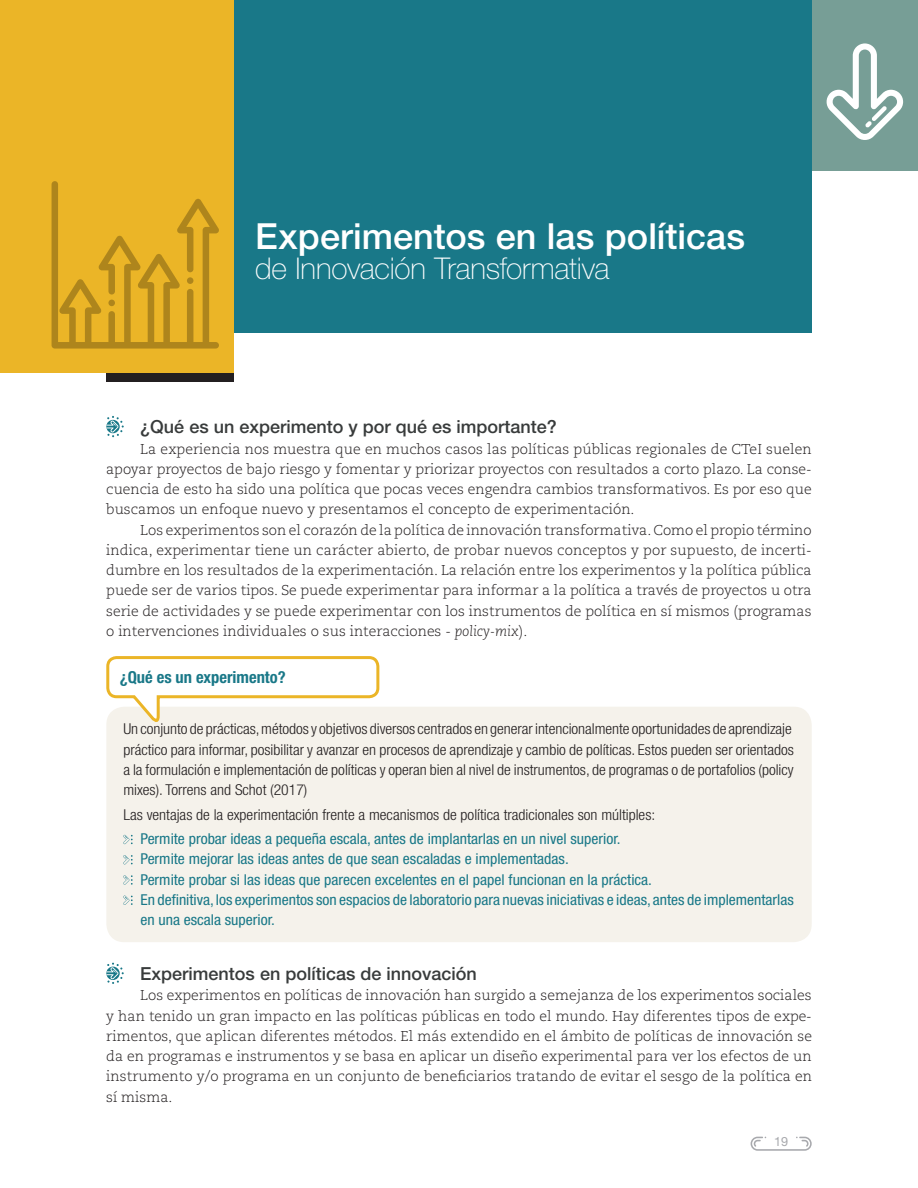
<style>
.page{position:relative;width:918px;height:1188px;background:#fff}
.page>*{position:absolute;margin:0;border:0;box-sizing:border-box;transform-origin:0 0}
.titu_2{font:500 36px "Helvetica Neue LT Std";color:#fff}
.titu_1{font:100 30px "Helvetica Neue LT Std";letter-spacing:-.01em;color:#fff}
.Sub_1{font:500 18px "Helvetica Neue LT Std";color:#383b3b}
.Rec_sub1{font:700 condensed 16.5px "Helvetica Neue LT Std";color:#197888}
.Rec_texto{font:300 condensed 15px/20.2px "Helvetica Neue LT Std";color:#231f20;scale:1.05 1}
.Rec_tex_bullet{font:condensed 15px/20.2px "Helvetica Neue LT Std";color:#197888;scale:1.05 1}
.texto{font:300 14.25px/20.2px "Caecilia LT Std";color:#231f20;text-align:justify}
.t1{font:12.75px "Helvetica Neue LT Std";color:#a8a9ad}
.s1{font-style:italic}
</style>
<div class="page">
<svg style="left:751px;top:1137px;width:61px;height:14px"></svg>
<svg style="left:106px;top:416px;width:18px;height:21px"></svg>
<div style="left:812px;top:0;width:106px;height:170px;background:#779e96"></div>
<div style="left:106px;top:0;width:706px;height:332px;background:#197888"></div>
<div style="left:0;top:0;width:234px;height:373px;background:#ebb527"></div>
<svg style="left:826px;top:43px;width:77px;height:97px"></svg>
<div style="left:106px;top:373px;width:128px;height:8px;background:#231f20"></div>
<svg style="left:52px;top:181px;width:167px;height:168px"></svg>
<div style="left:106px;top:707px;width:706px;height:235px;background:#f5f2eb;border-radius:18px"></div>
<svg style="left:123px;top:835px;width:10px;height:9px"></svg>
<svg style="left:123px;top:855px;width:10px;height:9px"></svg>
<svg style="left:123px;top:875px;width:10px;height:10px"></svg>
<svg style="left:123px;top:896px;width:10px;height:9px"></svg>
<svg style="left:106px;top:656px;width:274px;height:66px"></svg>
<svg style="left:106px;top:963px;width:18px;height:21px"></svg>
<p class="titu_2" style="left:255px;top:215px;width:492px">Experimentos en las políticas</p>
<p class="titu_1" style="left:255px;top:251px;width:356px">de Innovación Transformativa</p>
<p class="Sub_1" style="left:140px;top:416px;width:418px">¿Qué es un experimento y por qué es importante?</p>
<p class="texto" style="left:106px;top:439px;width:707px;text-indent:34px">La experiencia nos muestra que en muchos casos las políticas públicas regionales de CTeI suelen apoyar proyectos de bajo riesgo y fomentar y priorizar proyectos con resultados a corto plazo. La conse&shy;cuencia de esto ha sido una política que pocas veces engendra cambios transformativos. Es por eso que buscamos un enfoque nuevo y presentamos el concepto de experimentación.</p>
<p class="texto" style="left:106px;top:520px;width:707px;text-indent:34px">Los experimentos son el corazón de la política de innovación transformativa. Como el propio término indica, experimentar tiene un carácter abierto, de probar nuevos conceptos y por supuesto, de incerti&shy;dumbre en los resultados de la experimentación. La relación entre los experimentos y la política pública puede ser de varios tipos. Se puede experimentar para informar a la política a través de proyectos u otra serie de actividades y se puede experimentar con los instrumentos de política en sí mismos (programas o intervenciones individuales o sus interacciones - <span class="s1">policy-mix</span>).</p>
<p class="Rec_sub1" style="left:120px;top:667px;width:167px">¿Qué es un experimento?</p>
<p class="Rec_texto" style="left:123px;top:719px;width:640px">Un conjunto de prácticas, métodos y objetivos diversos centrados en generar intencionalmente oportunidades de aprendizaje práctico para informar, posibilitar y avanzar en procesos de aprendizaje y cambio de políticas. Estos pueden ser orientados a la formulación e implementación de políticas y operan bien al nivel de instrumentos, de programas o de portafolios (policy mixes). Torrens and Schot (2017)</p>
<p class="Rec_texto" style="left:123px;top:804px;width:508px">Las ventajas de la experimentación frente a mecanismos de política tradicionales son múltiples:</p>
<p class="Rec_tex_bullet" style="left:140px;top:829px;width:459px">Permite probar ideas a pequeña escala, antes de implantarlas en un nivel superior.</p>
<p class="Rec_tex_bullet" style="left:140px;top:849px;width:410px">Permite mejorar las ideas antes de que sean escaladas e implementadas.</p>
<p class="Rec_tex_bullet" style="left:140px;top:869px;width:489px">Permite probar si las ideas que parecen excelentes en el papel funcionan en la práctica.</p>
<p class="Rec_tex_bullet" style="left:140px;top:889px;width:624px">En definitiva, los experimentos son espacios de laboratorio para nuevas iniciativas e ideas, antes de implementarlas en una escala superior.</p>
<p class="Sub_1" style="left:140px;top:963px;width:338px">Experimentos en políticas de innovación</p>
<p class="texto" style="left:106px;top:986px;width:707px;text-indent:34px">Los experimentos en políticas de innovación han surgido a semejanza de los experimentos sociales y han tenido un gran impacto en las políticas públicas en todo el mundo. Hay diferentes tipos de expe&shy;rimentos, que aplican diferentes métodos. El más extendido en el ámbito de políticas de innovación se da en programas e instrumentos y se basa en aplicar un diseño experimental para ver los efectos de un instrumento y/o programa en un conjunto de beneficiarios tratando de evitar el sesgo de la política en sí misma.</p>
<p class="t1" style="left:774px;top:1134px;width:16px">19</p>
</div>
